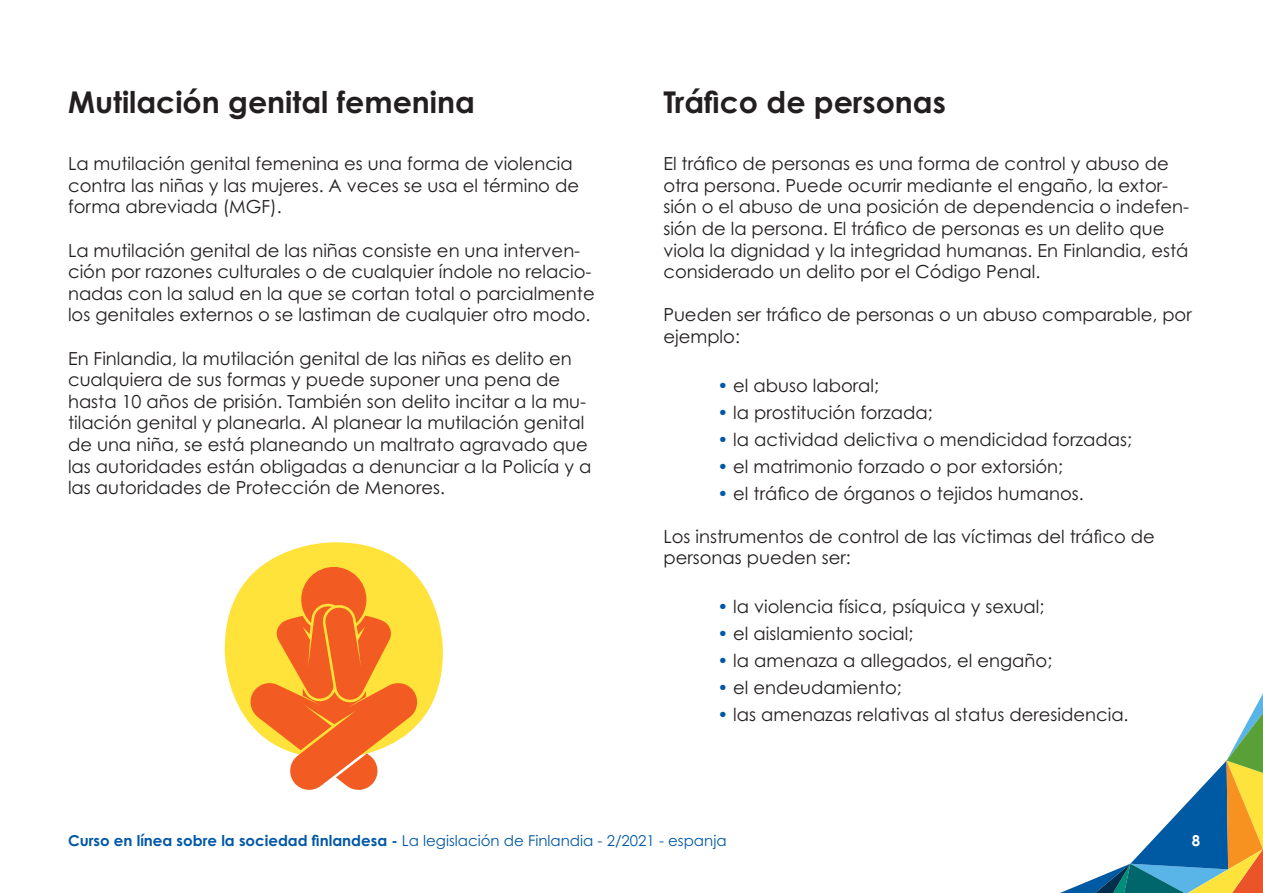
<style>
.page{position:relative;width:1263px;height:893px;background:#fff}
.page>*{position:absolute;margin:0;border:0;box-sizing:border-box;transform-origin:0 0}
.t1{font:700 30px "Century Gothic Pro";color:#231f20}
.t2{font:18px/21.6px "Century Gothic Pro";color:#231f20}
.t3{font:15px "Century Gothic Pro";color:#0158a6}
.t4{font:700 15px "Century Gothic Pro";color:#fff}
.s1{color:#0158a6}
.s2{font-weight:700}
</style>
<div class="page">
<svg style="left:1060px;top:693px;width:203px;height:200px"></svg>
<div style="left:225px;top:542px;width:218px;height:216px;background:#ffe23a;border-radius:107px"></div>
<svg style="left:248px;top:567px;width:172px;height:223px"></svg>
<p class="t1" style="left:68px;top:83px;width:408px">Mutilación genital femenina</p>
<p class="t2" style="left:68px;top:153px;width:513px">La mutilación genital femenina es una forma de violencia contra las niñas y las mujeres. A veces se usa el término de forma abreviada (MGF).</p>
<p class="t2" style="left:68px;top:239px;width:528px">La mutilación genital de las niñas consiste en una interven&shy;ción por razones culturales o de cualquier índole no relacio&shy;nadas con la salud en la que se cortan total o parcialmente los genitales externos o se lastiman de cualquier otro modo.</p>
<p class="t2" style="left:68px;top:347px;width:525px">En Finlandia, la mutilación genital de las niñas es delito en cualquiera de sus formas y puede suponer una pena de hasta 10 años de prisión. También son delito incitar a la mu&shy;tilación genital y planearla. Al planear la mutilación genital de una niña, se está planeando un maltrato agravado que las autoridades están obligadas a denunciar a la Policía y a las autoridades de Protección de Menores.</p>
<p class="t1" style="left:663px;top:83px;width:284px">Tráfico de personas</p>
<p class="t2" style="left:663px;top:153px;width:527px">El tráfico de personas es una forma de control y abuso de otra persona. Puede ocurrir mediante el engaño, la extor&shy;sión o el abuso de una posición de dependencia o indefen&shy;sión de la persona. El tráfico de personas es un delito que viola la dignidad y la integridad humanas. En Finlandia, está considerado un delito por el Código Penal.</p>
<p class="t2" style="left:663px;top:304px;width:530px">Pueden ser tráfico de personas o un abuso comparable, por ejemplo:</p>
<p class="t2" style="left:717px;top:374px;width:163px"><span class="s1">•</span> el abuso laboral;</p>
<p class="t2" style="left:717px;top:401px;width:217px"><span class="s1">•</span> la prostitución forzada;</p>
<p class="t2" style="left:717px;top:428px;width:416px"><span class="s1">•</span> la actividad delictiva o mendicidad forzadas;</p>
<p class="t2" style="left:717px;top:455px;width:347px"><span class="s1">•</span> el matrimonio forzado o por extorsión;</p>
<p class="t2" style="left:717px;top:482px;width:368px"><span class="s1">•</span> el tráfico de órganos o tejidos humanos.</p>
<p class="t2" style="left:663px;top:525px;width:493px">Los instrumentos de control de las víctimas del tráfico de personas pueden ser:</p>
<p class="t2" style="left:717px;top:595px;width:329px"><span class="s1">•</span> la violencia física, psíquica y sexual;</p>
<p class="t2" style="left:717px;top:622px;width:197px"><span class="s1">•</span> el aislamiento social;</p>
<p class="t2" style="left:717px;top:649px;width:336px"><span class="s1">•</span> la amenaza a allegados, el engaño;</p>
<p class="t2" style="left:717px;top:676px;width:186px"><span class="s1">•</span> el endeudamiento;</p>
<p class="t2" style="left:717px;top:703px;width:413px"><span class="s1">•</span> las amenazas relativas al status deresidencia.</p>
<p class="t3" style="left:68px;top:832px;width:660px"><span class="s2">Curso en línea sobre la sociedad finlandesa -</span> La legislación de Finlandia - 2/2021 - espanja</p>
<p class="t4" style="left:1192px;top:831px;width:10px">8</p>
</div>
